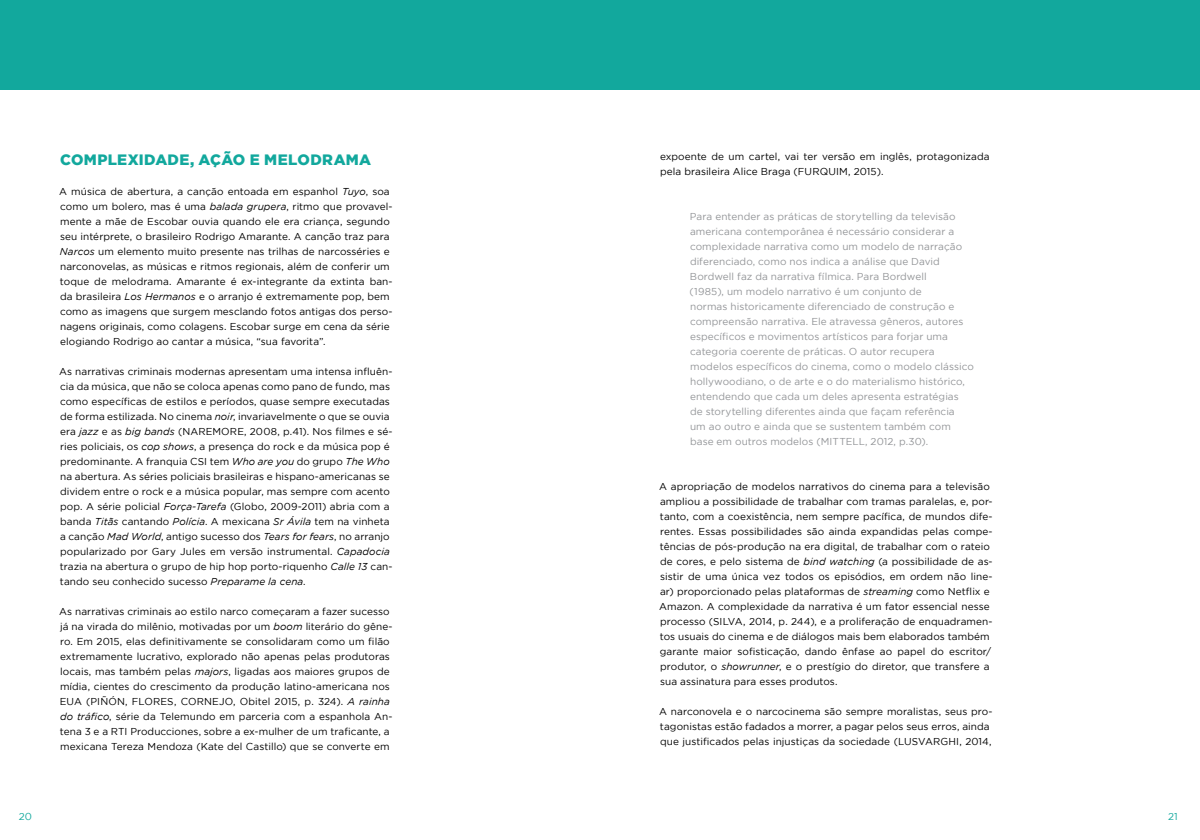
<style>
.page{position:relative;width:1200px;height:840px;background:#fff}
.page>*{position:absolute;margin:0;border:0;box-sizing:border-box;transform-origin:0 0}
.t1{font:900 15px "Gotham";letter-spacing:.02em;color:#12a89d}
.t2{font:10px/15px "Gotham";letter-spacing:.01em;color:#000}
.t3{font:10px/15px "Gotham";letter-spacing:.01em;color:#939598}
.t4{font:10px "Gotham";color:#12a89d}
.s1{font-style:italic}
</style>
<div class="page">
<div style="left:0;top:0;width:600px;height:90px;background:#12a89d"></div>
<div style="left:600px;top:0;width:600px;height:90px;background:#12a89d"></div>
<h1 class="t1" style="left:60px;top:151px;width:312px">COMPLEXIDADE, AÇÃO E MELODRAMA</h1>
<p class="t2" style="left:59px;top:184px;width:335px">A música de abertura, a canção entoada em espanhol <span class="s1">Tuyo</span>, soa como um bolero, mas é uma <span class="s1">balada grupera</span>, ritmo que provavel&shy;mente a mãe de Escobar ouvia quando ele era criança, segundo seu intérprete, o brasileiro Rodrigo Amarante. A canção traz para <span class="s1">Narcos</span> um elemento muito presente nas trilhas de narcosséries e narconovelas, as músicas e ritmos regionais, além de conferir um toque de melodrama. Amarante é ex-integrante da extinta ban&shy;da brasileira <span class="s1">Los Hermanos</span> e o arranjo é extremamente pop, bem como as imagens que surgem mesclando fotos antigas dos perso&shy;nagens originais, como colagens. Escobar surge em cena da série elogiando Rodrigo ao cantar a música, “sua favorita”.</p>
<p class="t2" style="left:59px;top:364px;width:335px">As narrativas criminais modernas apresentam uma intensa influên&shy;cia da música, que não se coloca apenas como pano de fundo, mas como específicas de estilos e períodos, quase sempre executadas de forma estilizada. No cinema <span class="s1">noir</span>, invariavelmente o que se ouvia era <span class="s1">jazz</span> e as <span class="s1">big bands</span> (NAREMORE, 2008, p.41). Nos filmes e sé&shy;ries policiais, os <span class="s1">cop shows</span>, a presença do rock e da música pop é predominante. A franquia CSI tem <span class="s1">Who are you</span> do grupo <span class="s1">The Who </span>na abertura. As séries policiais brasileiras e hispano-americanas se dividem entre o rock e a música popular, mas sempre com acento pop. A série policial <span class="s1">Força-Tarefa</span> (Globo, 2009-2011) abria com a banda <span class="s1">Titãs</span> cantando <span class="s1">Polícia</span>. A mexicana <span class="s1">Sr Ávila</span> tem na vinheta a canção <span class="s1">Mad World</span>, antigo sucesso dos <span class="s1">Tears for fears</span>, no arranjo popularizado por Gary Jules em versão instrumental. <span class="s1">Capadocia </span>trazia na abertura o grupo de hip hop porto-riquenho <span class="s1">Calle 13</span> can&shy;tando seu conhecido sucesso <span class="s1">Preparame la cena</span>.</p>
<p class="t2" style="left:59px;top:604px;width:335px">As narrativas criminais ao estilo narco começaram a fazer sucesso já na virada do milênio, motivadas por um <span class="s1">boom</span> literário do gêne&shy;ro. Em 2015, elas definitivamente se consolidaram como um filão extremamente lucrativo, explorado não apenas pelas produtoras locais, mas também pelas <span class="s1">majors</span>, ligadas aos maiores grupos de mídia, cientes do crescimento da produção latino-americana nos EUA (PIÑÓN, FLORES, CORNEJO, Obitel 2015, p. 324). <span class="s1">A rainha do tráfico</span>, série da Telemundo em parceria com a espanhola An&shy;tena 3 e a RTI Producciones, sobre a ex-mulher de um traficante, a mexicana Tereza Mendoza (Kate del Castillo) que se converte em</p>
<p class="t2" style="left:660px;top:149px;width:331px">expoente de um cartel, vai ter versão em inglês, protagonizada pela brasileira Alice Braga (FURQUIM, 2015).</p>
<p class="t3" style="left:690px;top:209px;width:286px">Para entender as práticas de storytelling da televisão americana contemporânea é necessário considerar a complexidade narrativa como um modelo de narração diferenciado, como nos indica a análise que David Bordwell faz da narrativa fílmica. Para Bordwell<br>(1985), um modelo narrativo é um conjunto de<br>normas historicamente diferenciado de construção e compreensão narrativa. Ele atravessa gêneros, autores específicos e movimentos artísticos para forjar uma categoria coerente de práticas. O autor recupera modelos específicos do cinema, como o modelo clássico hollywoodiano, o de arte e o do materialismo histórico, entendendo que cada um deles apresenta estratégias<br>de storytelling diferentes ainda que façam referência<br>um ao outro e ainda que se sustentem também com base em outros modelos (MITTELL, 2012, p.30).</p>
<p class="t2" style="left:659px;top:479px;width:335px">A apropriação de modelos narrativos do cinema para a televisão ampliou a possibilidade de trabalhar com tramas paralelas, e, por&shy;tanto, com a coexistência, nem sempre pacífica, de mundos dife&shy;rentes. Essas possibilidades são ainda expandidas pelas compe&shy;tências de pós-produção na era digital, de trabalhar com o rateio de cores, e pelo sistema de <span class="s1">bind watching</span> (a possibilidade de as&shy;sistir de uma única vez todos os episódios, em ordem não line&shy;ar) proporcionado pelas plataformas de <span class="s1">streaming</span> como Netflix e Amazon. A complexidade da narrativa é um fator essencial nesse processo (SILVA, 2014, p. 244), e a proliferação de enquadramen&shy;tos usuais do cinema e de diálogos mais bem elaborados também garante maior sofisticação, dando ênfase ao papel do escritor/ produtor, o <span class="s1">showrunner</span>, e o prestígio do diretor, que transfere a sua assinatura para esses produtos.</p>
<p class="t2" style="left:659px;top:704px;width:335px">A narconovela e o narcocinema são sempre moralistas, seus pro&shy;tagonistas estão fadados a morrer, a pagar pelos seus erros, ainda que justificados pelas injustiças da sociedade (LUSVARGHI, 2014,</p>
<p class="t4" style="left:19px;top:811px;width:15px">20</p>
<p class="t4" style="left:1168px;top:811px;width:11px">21</p>
</div>
